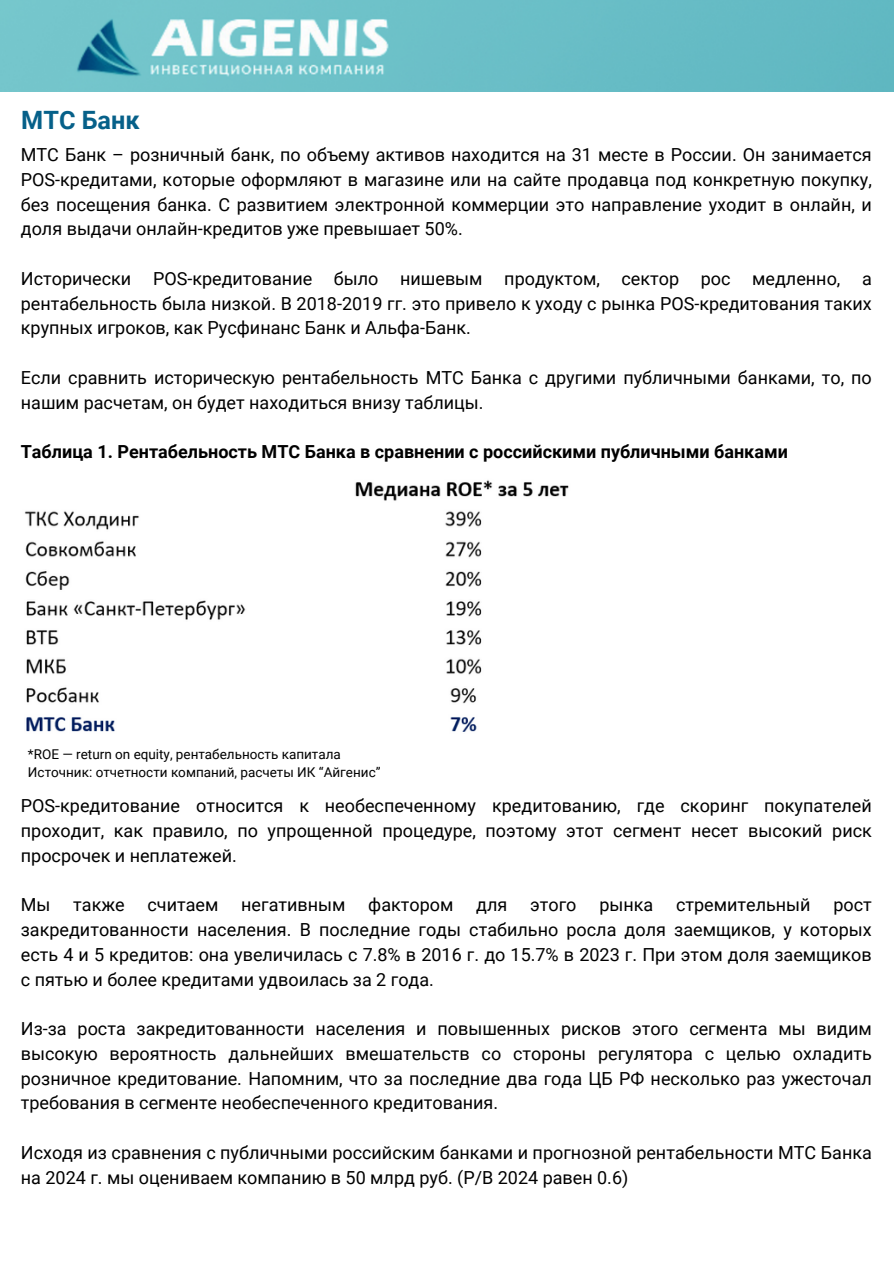
<style>
.page{position:relative;width:894px;height:1264px;background:#fff}
.page>*{position:absolute;margin:0;border:0;box-sizing:border-box;transform-origin:0 0}
.t1{font:700 25.2px "Roboto";color:#066089}
.t2{font:18px/24.8px "Roboto";color:#000;text-align:justify}
.t3{font:700 18px "Roboto";color:#000}
.t4{font:13.5px "Roboto";color:#000}
</style>
<div class="page">
<img style="left:0;top:0;width:893px;height:91px">
<img style="left:24px;top:480px;width:545px;height:252px">
<h3 class="t1" style="left:21px;top:106px;width:120px">МТС Банк</h3>
<h3 class="t2" style="left:21px;top:142px;width:852px">МТС Банк – розничный банк, по объему активов находится на 31 месте в России. Он занимается POS-кредитами, которые оформляют в магазине или на сайте продавца под конкретную покупку, без посещения банка. С развитием электронной коммерции это направление уходит в онлайн, и доля выдачи онлайн-кредитов уже превышает 50%.</h3>
<h3 class="t2" style="left:21px;top:266px;width:852px">Исторически POS-кредитование было нишевым продуктом, сектор рос медленно, а рентабельность была низкой. В 2018-2019 гг. это привело к уходу с рынка POS-кредитования таких крупных игроков, как Русфинанс Банк и Альфа-Банк.</h3>
<h2 class="t2" style="left:21px;top:365px;width:852px">Если сравнить историческую рентабельность МТС Банка с другими публичными банками, то, по нашим расчетам, он будет находиться внизу таблицы.</h2>
<p class="t3" style="left:21px;top:441px;width:768px">Таблица 1. Рентабельность МТС Банка в сравнении с российскими публичными банками</p>
<p class="t4" style="left:28px;top:746px;width:314px">*ROE — return on equity, рентабельность капитала</p>
<p class="t4" style="left:28px;top:764px;width:354px">Источник: отчетности компаний, расчеты ИК “Айгенис”</p>
<h3 class="t2" style="left:21px;top:793px;width:852px">POS-кредитование относится к необеспеченному кредитованию, где скоринг покупателей проходит, как правило, по упрощенной процедуре, поэтому этот сегмент несет высокий риск просрочек и неплатежей.</h3>
<h3 class="t2" style="left:21px;top:892px;width:31px">Мы</h3>
<h3 class="t2" style="left:73px;top:892px;width:53px">также</h3>
<h3 class="t2" style="left:147px;top:892px;width:72px">считаем</h3>
<h3 class="t2" style="left:241px;top:892px;width:106px">негативным</h3>
<h3 class="t2" style="left:368px;top:892px;width:87px">фактором</h3>
<h3 class="t2" style="left:476px;top:892px;width:33px">для</h3>
<h3 class="t2" style="left:530px;top:892px;width:48px">этого</h3>
<h3 class="t2" style="left:599px;top:892px;width:55px">рынка</h3>
<h3 class="t2" style="left:676px;top:892px;width:136px">стремительный</h3>
<h3 class="t2" style="left:21px;top:892px;width:852px;text-indent:812px">рост закредитованности населения. В последние годы стабильно росла доля заемщиков, у которых есть 4 и 5 кредитов: она увеличилась с 7.8% в 2016 г. до 15.7% в 2023 г. При этом доля заемщиков с пятью и более кредитами удвоилась за 2 года.</h3>
<h3 class="t2" style="left:21px;top:1016px;width:852px">Из-за роста закредитованности населения и повышенных рисков этого сегмента мы видим высокую вероятность дальнейших вмешательств со стороны регулятора с целью охладить розничное кредитование. Напомним, что за последние два года ЦБ РФ несколько раз ужесточал требования в сегменте необеспеченного кредитования.</h3>
<h3 class="t2" style="left:21px;top:1140px;width:852px">Исходя из сравнения с публичными российским банками и прогнозной рентабельности МТС Банка на 2024 г. мы оцениваем компанию в 50 млрд руб. (P/B 2024 равен 0.6)</h3>
</div>
